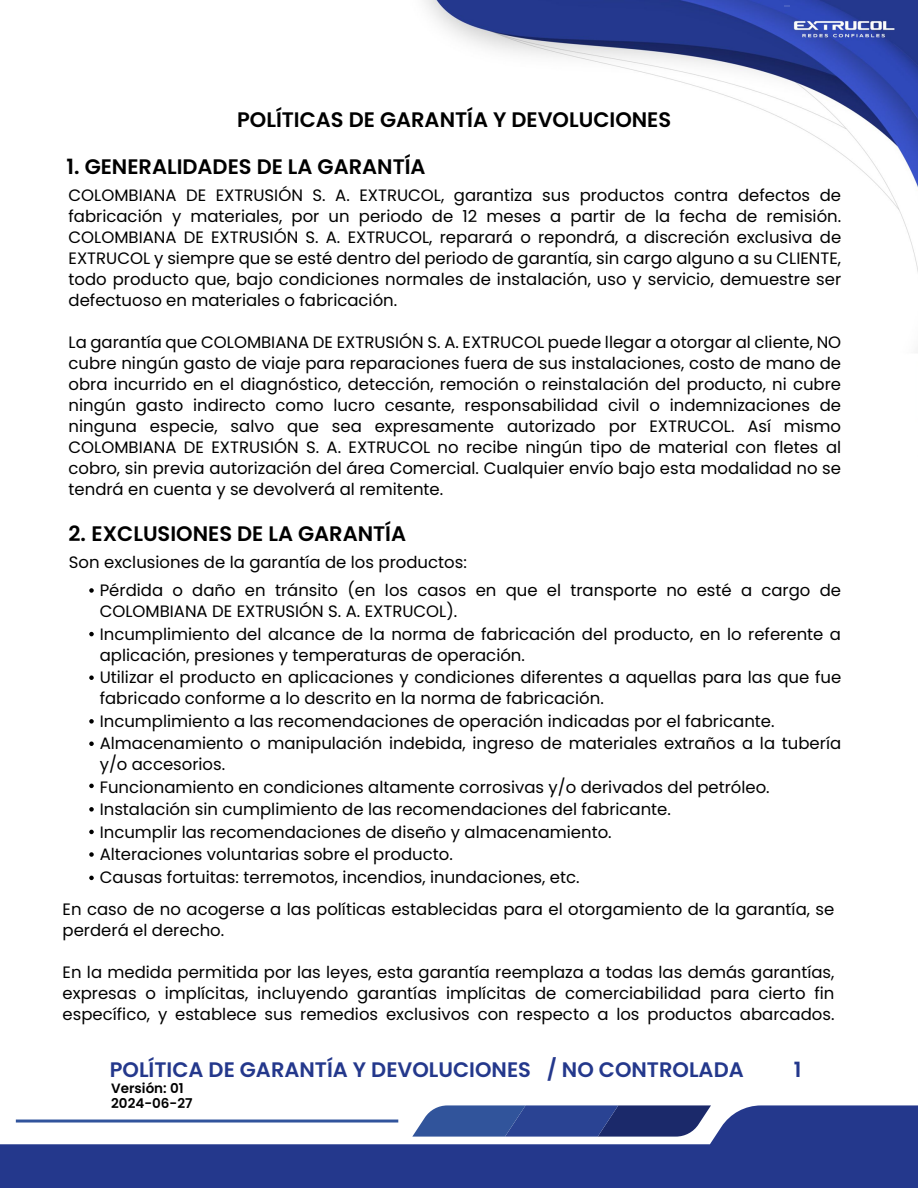
<style>
.page{position:relative;width:918px;height:1188px;background:#fff}
.page>*{position:absolute;margin:0;border:0;box-sizing:border-box;transform-origin:0 0}
.t1{font:600 21px "Poppins";color:#000}
.t2{font:600 21px "Poppins";color:#24388c}
.t3{font:16.5px/21px "Poppins";color:#000}
.t4{font:600 13.5px/15px "Poppins";color:#000}
</style>
<div class="page">
<img style="left:424px;top:0;width:494px;height:272px">
<svg style="left:0;top:1105px;width:918px;height:83px;fill:#24388c"></svg>
<hr style="left:16px;top:1120px;width:382px;height:3px;background:#31549c">
<svg style="left:89px;top:588px;width:5px;height:5px"></svg>
<svg style="left:89px;top:719px;width:5px;height:5px"></svg>
<svg style="left:89px;top:741px;width:5px;height:5px"></svg>
<svg style="left:89px;top:784px;width:5px;height:4px"></svg>
<svg style="left:89px;top:807px;width:5px;height:5px"></svg>
<svg style="left:89px;top:830px;width:5px;height:4px"></svg>
<svg style="left:89px;top:852px;width:5px;height:5px"></svg>
<svg style="left:89px;top:876px;width:5px;height:4px"></svg>
<svg style="left:89px;top:632px;width:5px;height:4px"></svg>
<svg style="left:89px;top:675px;width:5px;height:5px"></svg>
<p class="t1" style="left:237px;top:107px;width:436px">POLÍTICAS DE GARANTÍA Y DEVOLUCIONES</p>
<p class="t1" style="left:67px;top:154px;width:361px">1. GENERALIDADES DE LA GARANTÍA</p>
<p class="t3" style="left:69px;top:185px;width:774px;text-align:justify">COLOMBIANA DE EXTRUSIÓN S. A. EXTRUCOL, garantiza sus productos contra defectos de fabricación y materiales, por un periodo de 12 meses a partir de la fecha de remisión.<br>COLOMBIANA DE EXTRUSIÓN S. A. EXTRUCOL, reparará o repondrá, a discreción exclusiva de EXTRUCOL y siempre que se esté dentro del periodo de garantía, sin cargo alguno a su CLIENTE, todo producto que, bajo condiciones normales de instalación, uso y servicio, demuestre ser defectuoso en materiales o fabricación.</p>
<p class="t3" style="left:69px;top:332px;width:774px;text-align:justify">La garantía que COLOMBIANA DE EXTRUSIÓN S. A. EXTRUCOL puede llegar a otorgar al cliente, NO cubre ningún gasto de viaje para reparaciones fuera de sus instalaciones, costo de mano de obra incurrido en el diagnóstico, detección, remoción o reinstalación del producto, ni cubre ningún gasto indirecto como lucro cesante, responsabilidad civil o indemnizaciones de ninguna especie, salvo que sea expresamente autorizado por EXTRUCOL. Así mismo COLOMBIANA DE EXTRUSIÓN S. A. EXTRUCOL no recibe ningún tipo de material con fletes al cobro, sin previa autorización del área Comercial. Cualquier envío bajo esta modalidad no se tendrá en cuenta y se devolverá al remitente.</p>
<p class="t1" style="left:69px;top:522px;width:339px">2. EXCLUSIONES DE LA GARANTÍA</p>
<p class="t3" style="left:69px;top:552px;width:399px">Son exclusiones de la garantía de los productos:</p>
<p class="t3" style="left:100px;top:580px;width:743px">Pérdida o daño en tránsito (en los casos en que el transporte no esté a cargo de<br>COLOMBIANA DE EXTRUSIÓN S. A. EXTRUCOL).</p>
<p class="t3" style="left:100px;top:623px;width:743px">Incumplimiento del alcance de la norma de fabricación del producto, en lo referente a aplicación, presiones y temperaturas de operación.</p>
<p class="t3" style="left:100px;top:667px;width:743px">Utilizar el producto en aplicaciones y condiciones diferentes a aquellas para las que fue fabricado conforme a lo descrito en la norma de fabricación.</p>
<p class="t3" style="left:100px;top:710px;width:743px;line-height:22.5px">Incumplimiento a las recomendaciones de operación indicadas por el fabricante.<br>Almacenamiento o manipulación indebida, ingreso de materiales extraños a la tubería</p>
<p class="t3" style="left:100px;top:753px;width:672px;line-height:22.5px">y/o accesorios.<br>Funcionamiento en condiciones altamente corrosivas y/o derivados del petróleo.<br>Instalación sin cumplimiento de las recomendaciones del fabricante.<br>Incumplir las recomendaciones de diseño y almacenamiento.<br>Alteraciones voluntarias sobre el producto.<br>Causas fortuitas: terremotos, incendios, inundaciones, etc.</p>
<p class="t3" style="left:63px;top:899px;width:773px">En caso de no acogerse a las políticas establecidas para el otorgamiento de la garantía, se perderá el derecho.</p>
<p class="t3" style="left:63px;top:962px;width:773px;text-align:justify">En la medida permitida por las leyes, esta garantía reemplaza a todas las demás garantías, expresas o implícitas, incluyendo garantías implícitas de comerciabilidad para cierto fin específico, y establece sus remedios exclusivos con respecto a los productos abarcados.</p>
<p class="t2" style="left:110px;top:1057px;width:636px">POLÍTICA DE GARANTÍA Y DEVOLUCIONES / NO CONTROLADA</p>
<p class="t2" style="left:794px;top:1057px;width:9px">1</p>
<p class="t4" style="left:111px;top:1080px;width:83px">Versión: 01<br>2024-06-27</p>
</div>
